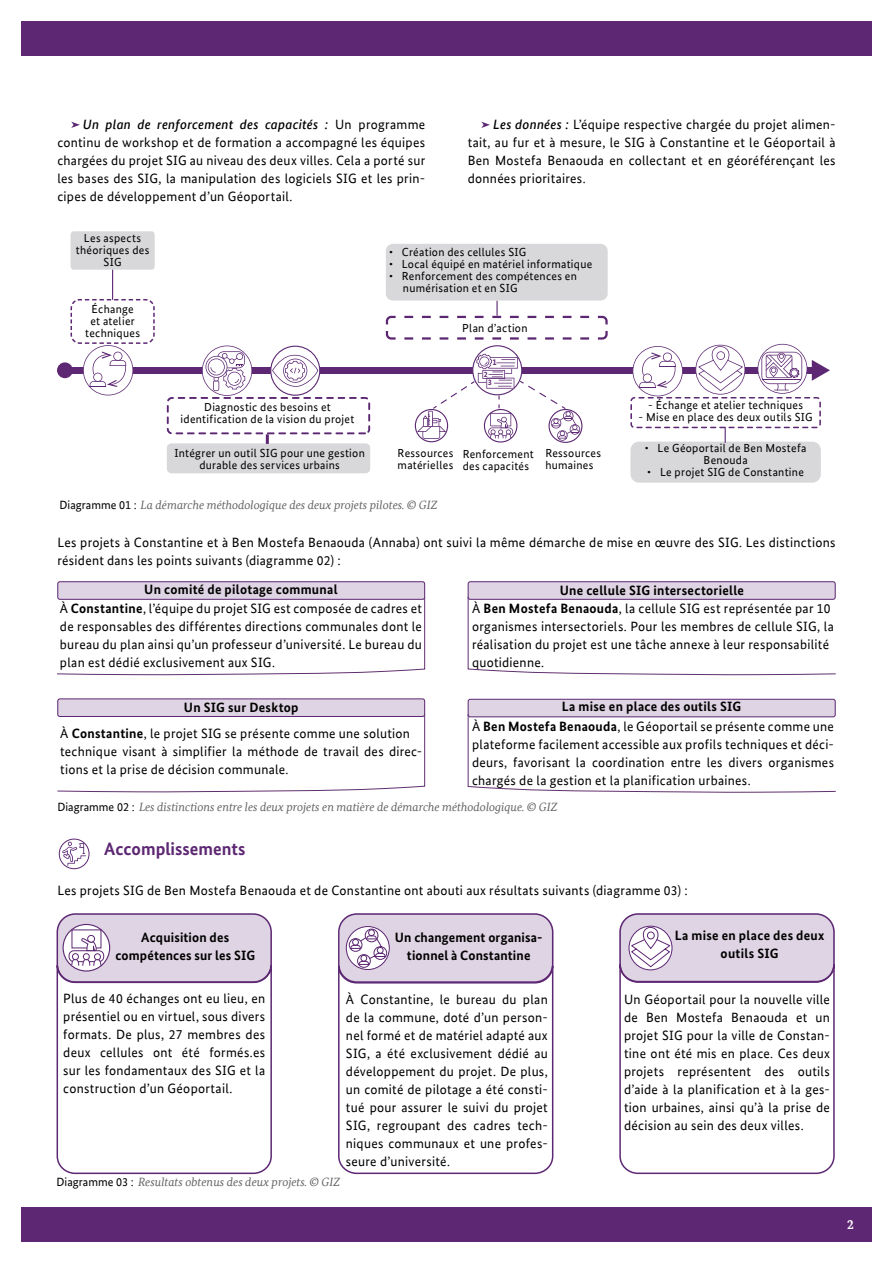
<style>
.page{position:relative;width:893px;height:1263px;background:#fff}
.page>*{position:absolute;margin:0;border:0;box-sizing:border-box;transform-origin:0 0}
.t1{font:700 18px "Bundes Sans";color:#5d2773}
.t2{font:13.5px/18px "Bundes Sans";letter-spacing:.02em;color:#000;text-align:justify}
.t3{font:700 13.5px/18px "Bundes Sans";letter-spacing:.02em;color:#000;text-align:center}
.t4{font:700 13.5px "Bundes Serif";color:#fff}
.t5{font:italic 12px "Bundes Serif";color:#646363}
.t6{font:11.7px/12px "Bundes Sans";letter-spacing:.025em;color:#000;text-align:center}
.t7{font:700 8.55px "Bundes Sans";color:#5c2772}
.t8{font:700 8.1px "Bundes Sans";color:#5c2772}
.t9{font:700 7.8px "Bundes Sans";color:#5c2772}
.s1{font-weight:500;font-style:italic}
.s2{font-family:"Bundes Sans";font-style:normal;color:#000}
.s3{font-weight:700}
</style>
<div class="page">
<div style="left:21px;top:1208px;width:851px;height:34px;background:#5d2773"></div>
<div style="left:21px;top:21px;width:851px;height:34px;background:#5d2773"></div>
<div style="left:630px;top:442px;width:191px;height:41px;background:#d8d8da;border-radius:9px"></div>
<div style="left:59px;top:839px;width:30px;height:30px;border:1px solid #5d2773;border-radius:15px"></div>
<div style="left:57px;top:582px;width:368px;height:17px;background:#dfd4e3;border-radius:2px"></div>
<div style="left:620px;top:914px;width:214px;height:68px;background:#dfd4e3;border-radius:18px"></div>
<div style="left:619px;top:913px;width:216px;height:70px;border:2px solid #5d2773;border-radius:18px"></div>
<div style="left:629px;top:926px;width:43px;height:44px;border:1px solid #5d2773;border-radius:50%"></div>
<svg style="left:630px;top:926px;width:41px;height:37px"></svg>
<svg style="left:619px;top:963px;width:216px;height:212px"></svg>
<div style="left:340px;top:914px;width:213px;height:68px;background:#dfd4e3;border-radius:18px"></div>
<div style="left:338px;top:913px;width:215px;height:70px;border:2px solid #5d2773;border-radius:18px"></div>
<svg style="left:346px;top:926px;width:43px;height:43px"></svg>
<div style="left:346px;top:926px;width:44px;height:44px;border:1px solid #5c2772;border-radius:50%"></div>
<svg style="left:348px;top:928px;width:39px;height:36px"></svg>
<svg style="left:338px;top:964px;width:216px;height:211px"></svg>
<div style="left:57px;top:914px;width:214px;height:68px;background:#dfd4e3;border-radius:18px"></div>
<svg style="left:63px;top:924px;width:47px;height:47px"></svg>
<div style="left:63px;top:924px;width:47px;height:47px;border:1px solid #5c2772;border-radius:50%"></div>
<svg style="left:68px;top:929px;width:36px;height:35px"></svg>
<div style="left:57px;top:913px;width:215px;height:70px;border:2px solid #5d2773;border-radius:18px"></div>
<svg style="left:56px;top:964px;width:216px;height:211px"></svg>
<div style="left:167px;top:443px;width:203px;height:30px;background:#d8d8da;border-radius:5px"></div>
<div style="left:65px;top:367px;width:750px;height:6px;background:#5d2773"></div>
<div style="left:57px;top:362px;width:16px;height:16px;background:#5d2773;border-radius:50%"></div>
<hr style="left:112px;top:261px;width:1px;height:39px;background:#5d2773">
<div style="left:386px;top:244px;width:222px;height:57px;background:#d8d8da;border-radius:7px"></div>
<svg style="left:167px;top:346px;width:203px;height:98px"></svg>
<svg style="left:630px;top:344px;width:200px;height:99px"></svg>
<div style="left:57px;top:581px;width:368px;height:19px;border:1px solid #5d2773;border-radius:2px"></div>
<svg style="left:57px;top:597px;width:368px;height:79px"></svg>
<div style="left:468px;top:582px;width:368px;height:17px;background:#dfd4e3;border-radius:2px"></div>
<div style="left:468px;top:581px;width:368px;height:19px;border:1px solid #5d2773;border-radius:2px"></div>
<svg style="left:467px;top:596px;width:369px;height:80px"></svg>
<svg style="left:62px;top:842px;width:24px;height:24px"></svg>
<svg style="left:481px;top:122px;width:9px;height:6px"></svg>
<div style="left:71px;top:231px;width:84px;height:39px;background:#d8d8da"></div>
<svg style="left:70px;top:298px;width:85px;height:97px"></svg>
<svg style="left:385px;top:301px;width:224px;height:142px"></svg>
<svg style="left:71px;top:122px;width:9px;height:6px"></svg>
<div style="left:57px;top:699px;width:368px;height:17px;background:#dfd4e3;border-radius:2px"></div>
<div style="left:57px;top:698px;width:368px;height:19px;border:1px solid #5d2773;border-radius:2px"></div>
<svg style="left:57px;top:714px;width:368px;height:79px"></svg>
<div style="left:468px;top:699px;width:368px;height:18px;background:#dfd4e3;border-radius:2px"></div>
<div style="left:468px;top:699px;width:368px;height:18px;border:1px solid #5d2773;border-radius:2px"></div>
<svg style="left:467px;top:713px;width:369px;height:80px"></svg>
<p class="t2" style="left:57px;top:115px;width:369px;text-indent:26px"><span class="s1">Un plan de renforcement des capacités :</span> Un programme continu de workshop et de formation a accompagné les équipes chargées du projet SIG au niveau des deux villes. Cela a porté sur les bases des SIG, la manipulation des logiciels SIG et les prin&shy;cipes de développement d’un Géoportail.</p>
<p class="t2" style="left:468px;top:115px;width:369px;text-indent:26px"><span class="s1">Les données :</span> L’équipe respective chargée du projet alimen&shy;tait, au fur et à mesure, le SIG à Constantine et le Géoportail à Ben Mostefa Benaouda en collectant et en géoréférençant les données prioritaires.</p>
<p class="t6" style="left:76px;top:232px;width:75px">Les aspects théoriques des<br>SIG</p>
<p class="t6" style="left:85px;top:303px;width:56px">Échange et atelier techniques</p>
<p class="t6" style="left:181px;top:401px;width:175px">Diagnostic des besoins et identification de la vision du projet</p>
<p class="t6" style="left:174px;top:447px;width:192px">Intégrer un outil SIG pour une gestion durable des services urbains</p>
<p class="t6" style="left:389px;top:246px;width:139px">• Création des cellules SIG</p>
<p class="t6" style="left:389px;top:258px;width:205px">• Local équipé en matériel informatique</p>
<p class="t6" style="left:403px;top:270px;width:176px;text-align:left;text-indent:-14px">• Renforcement des compétences en numérisation et en SIG</p>
<p class="t6" style="left:462px;top:322px;width:67px">Plan d’action</p>
<p class="t7" style="left:492px;top:357px;width:6px">1</p>
<p class="t9" style="left:484px;top:370px;width:5px">2</p>
<p class="t8" style="left:488px;top:378px;width:6px">3</p>
<p class="t6" style="left:398px;top:447px;width:57px;text-align:left">Ressources matérielles</p>
<p class="t6" style="left:463px;top:448px;width:73px;text-align:left">Renforcement des capacités</p>
<p class="t6" style="left:545px;top:447px;width:57px;text-align:left">Ressources humaines</p>
<p class="t5" style="left:60px;top:498px;width:379px"><span class="s2">Diagramme 01 :</span> La démarche méthodologique des deux projets pilotes. © GIZ</p>
<p class="t6" style="left:648px;top:399px;width:157px">- Échange et atelier techniques</p>
<p class="t6" style="left:639px;top:411px;width:176px">- Mise en place des deux outils SIG</p>
<p class="t6" style="left:645px;top:442px;width:163px">• Le Géoportail de Ben Mostefa<br>Benouda</p>
<p class="t6" style="left:647px;top:466px;width:158px">• Le projet SIG de Constantine</p>
<p class="t2" style="left:57px;top:533px;width:780px">Les projets à Constantine et à Ben Mostefa Benaouda (Annaba) ont suivi la même démarche de mise en œuvre des SIG. Les distinctions résident dans les points suivants (diagramme 02) :</p>
<p class="t3" style="left:144px;top:581px;width:195px">Un comité de pilotage communal</p>
<p class="t2" style="left:60px;top:599px;width:363px">À <span class="s3">Constantine</span>, l’équipe du projet SIG est composée de cadres et de responsables des différentes directions communales dont le bureau du plan ainsi qu’un professeur d’université. Le bureau du plan est dédié exclusivement aux SIG.</p>
<p class="t3" style="left:560px;top:581px;width:186px">Une cellule SIG intersectorielle</p>
<p class="t2" style="left:472px;top:599px;width:364px;text-align:left">À <span class="s3">Ben Mostefa Benaouda</span>, la cellule SIG est représentée par 10 organismes intersectoriels. Pour les membres de cellule SIG, la réalisation du projet est une tâche annexe à leur responsabilité quotidienne.</p>
<p class="t3" style="left:184px;top:699px;width:116px">Un SIG sur Desktop</p>
<p class="t3" style="left:562px;top:697px;width:181px">La mise en place des outils SIG</p>
<p class="t2" style="left:60px;top:724px;width:363px;text-align:left">À <span class="s3">Constantine</span>, le projet SIG se présente comme une solution technique visant à simplifier la méthode de travail des direc&shy;tions et la prise de décision communale.</p>
<p class="t2" style="left:472px;top:717px;width:363px">À <span class="s3">Ben Mostefa Benaouda</span>, le Géoportail se présente comme une plateforme facilement accessible aux profils techniques et déci&shy;deurs, favorisant la coordination entre les divers organismes chargés de la gestion et la planification urbaines.</p>
<p class="t5" style="left:57px;top:799px;width:502px"><span class="s2">Diagramme 02 :</span> Les distinctions entre les deux projets en matière de démarche méthodologique. © GIZ</p>
<h1 class="t1" style="left:104px;top:838px;width:143px">Accomplissements</h1>
<p class="t2" style="left:57px;top:881px;width:632px">Les projets SIG de Ben Mostefa Benaouda et de Constantine ont abouti aux résultats suivants (diagramme 03) :</p>
<p class="t3" style="left:115px;top:928px;width:141px">Acquisition des compétences sur les SIG</p>
<p class="t2" style="left:63px;top:989px;width:203px">Plus de 40 échanges ont eu lieu, en présentiel ou en virtuel, sous divers formats. De plus, 27 membres des deux cellules ont été formés.es sur les fondamentaux des SIG et la construction d’un Géoportail.</p>
<p class="t3" style="left:395px;top:928px;width:149px">Un changement organisa&shy;tionnel à Constantine</p>
<p class="t2" style="left:346px;top:990px;width:203px">À Constantine, le bureau du plan de la commune, doté d’un person&shy;nel formé et de matériel adapté aux SIG, a été exclusivement dédié au développement du projet. De plus, un comité de pilotage a été consti&shy;tué pour assurer le suivi du projet SIG, regroupant des cadres tech&shy;niques communaux et une profes&shy;seure d’université.</p>
<p class="t5" style="left:57px;top:1175px;width:285px"><span class="s2">Diagramme 03 :</span> Resultats obtenus des deux projets. © GIZ</p>
<p class="t3" style="left:675px;top:926px;width:151px">La mise en place des deux outils SIG</p>
<p class="t2" style="left:624px;top:990px;width:207px;text-align:left">Un Géoportail pour la nouvelle ville de Ben Mostefa Benaouda et un projet SIG pour la ville de Constan&shy;tine ont été mis en place. Ces deux projets représentent des outils d’aide à la planification et à la ges&shy;tion urbaines, ainsi qu’à la prise de décision au sein des deux villes.</p>
<p class="t4" style="left:847px;top:1216px;width:8px">2</p>
</div>
